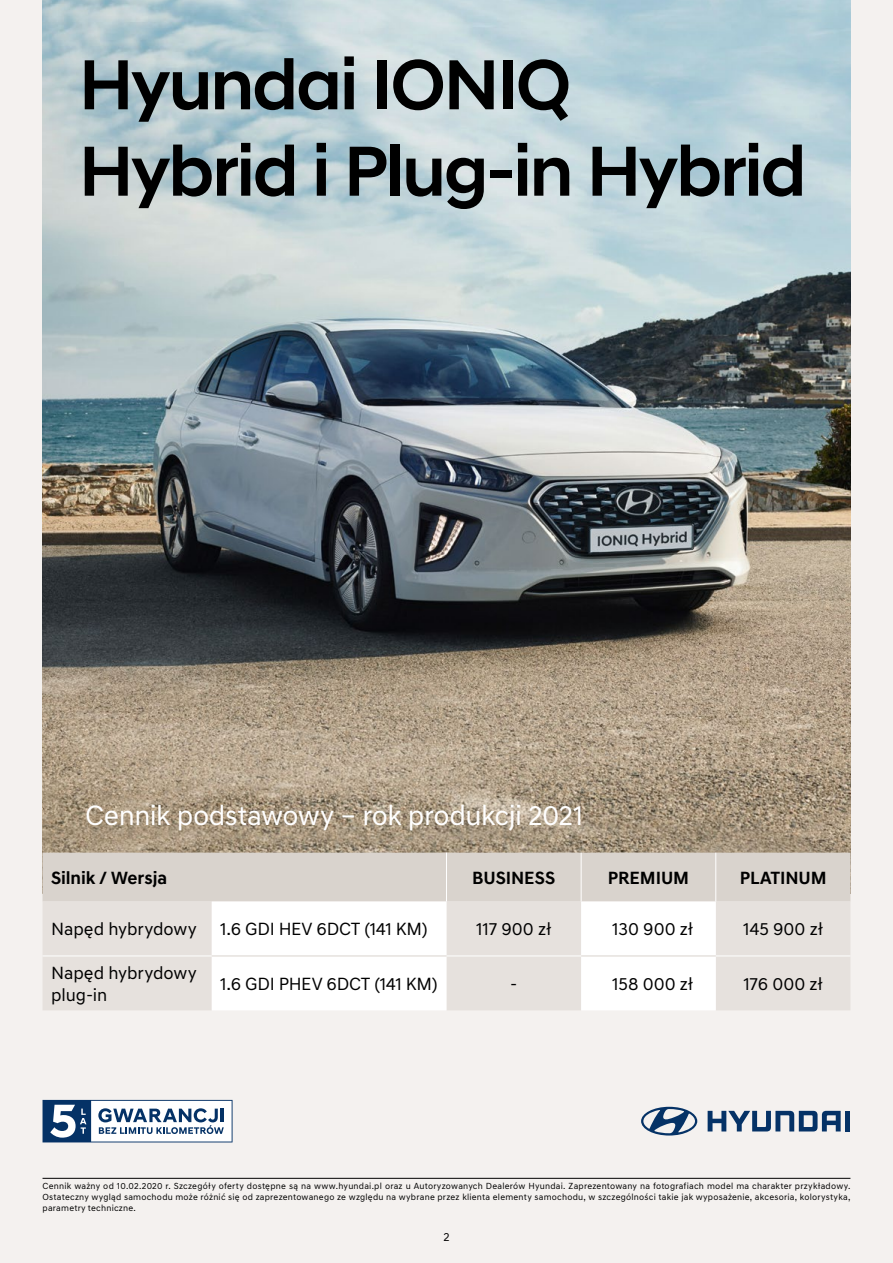
<style>
.page{position:relative;width:893px;height:1263px;background:#f4f1ef}
.page>*{position:absolute;margin:0;border:0;box-sizing:border-box;transform-origin:0 0}
.t1{font:500 72px/86.4px "Hyundai Sans Head";letter-spacing:-.02em;color:#000}
.t2{font:28.5px "Hyundai Sans Text";letter-spacing:-.02em;color:#fff}
.t3{font:18px/21.6px "Hyundai Sans Text";letter-spacing:-.01em;color:#000}
.t4{font:700 18px "Hyundai Sans Text";letter-spacing:-.005em;color:#000}
.t5{font:12px "Hyundai Sans Text";color:#000}
.t6{font:9px/10.8px "Hyundai Sans Text";letter-spacing:.025em;color:#000;text-align:justify}
</style>
<div class="page">
<img style="left:43px;top:0;width:807px;height:853px">
<hr style="left:43px;top:1178px;width:807px;height:1px;background:#000">
<svg style="left:43px;top:1100px;width:190px;height:42px"></svg>
<svg style="left:708px;top:1111px;width:133px;height:20px"></svg>
<div style="left:845px;top:1111px;width:5px;height:20px;background:#053266"></div>
<svg style="left:641px;top:1107px;width:56px;height:28px"></svg>
<div style="left:43px;top:853px;width:807px;height:48px;background:#d9d3cd"></div>
<div style="left:43px;top:901px;width:807px;height:109px;background:#e6e1dd"></div>
<svg style="left:212px;top:901px;width:504px;height:109px;fill:#fff"></svg>
<hr style="left:446px;top:853px;width:1px;height:48px;background:#fff">
<hr style="left:581px;top:853px;width:1px;height:48px;background:#fff">
<hr style="left:715px;top:853px;width:1px;height:48px;background:#fff">
<hr style="left:43px;top:955px;width:169px;height:1px;background:#fff">
<hr style="left:446px;top:955px;width:135px;height:1px;background:#fff">
<hr style="left:716px;top:955px;width:134px;height:1px;background:#fff">
<hr style="left:212px;top:955px;width:234px;height:1px;background:#d9d3cd">
<hr style="left:581px;top:955px;width:135px;height:1px;background:#d9d3cd">
<h1 class="t1" style="left:79px;top:41px;width:728px">Hyundai IONIQ<br>Hybrid i Plug-in Hybrid</h1>
<h2 class="t2" style="left:85px;top:798px;width:500px">Cennik podstawowy – rok produkcji 2021</h2>
<h3 class="t4" style="left:51px;top:866px;width:118px">Silnik / Wersja</h3>
<h3 class="t4" style="left:472px;top:866px;width:85px">BUSINESS</h3>
<h3 class="t4" style="left:608px;top:866px;width:83px">PREMIUM</h3>
<h3 class="t4" style="left:740px;top:866px;width:88px">PLATINUM</h3>
<h3 class="t3" style="left:51px;top:918px;width:147px">Napęd hybrydowy</h3>
<h3 class="t3" style="left:220px;top:918px;width:209px">1.6 GDI HEV 6DCT (141 KM)</h3>
<h3 class="t3" style="left:476px;top:918px;width:77px">117 900 zł</h3>
<h3 class="t3" style="left:612px;top:918px;width:82px">130 900 zł</h3>
<h3 class="t3" style="left:743px;top:918px;width:81px">145 900 zł</h3>
<h3 class="t3" style="left:51px;top:962px;width:147px">Napęd hybrydowy plug-in</h3>
<h3 class="t3" style="left:220px;top:973px;width:219px">1.6 GDI PHEV 6DCT (141 KM)</h3>
<h3 class="t3" style="left:510px;top:973px;width:9px">-</h3>
<h3 class="t3" style="left:612px;top:973px;width:83px">158 000 zł</h3>
<h3 class="t3" style="left:743px;top:973px;width:81px">176 000 zł</h3>
<p class="t6" style="left:43px;top:1181px;width:809px">Cennik ważny od 10.02.2020 r. Szczegóły oferty dostępne są na www.hyundai.pl oraz u Autoryzowanych Dealerów Hyundai. Zaprezentowany na fotografiach model ma charakter przykładowy.<br>Ostateczny wygląd samochodu może różnić się od zaprezentowanego ze względu na wybrane przez klienta elementy samochodu, w szczególności takie jak wyposażenie, akcesoria, kolorystyka, parametry techniczne.</p>
<h3 class="t5" style="left:443px;top:1230px;width:8px">2</h3>
</div>
